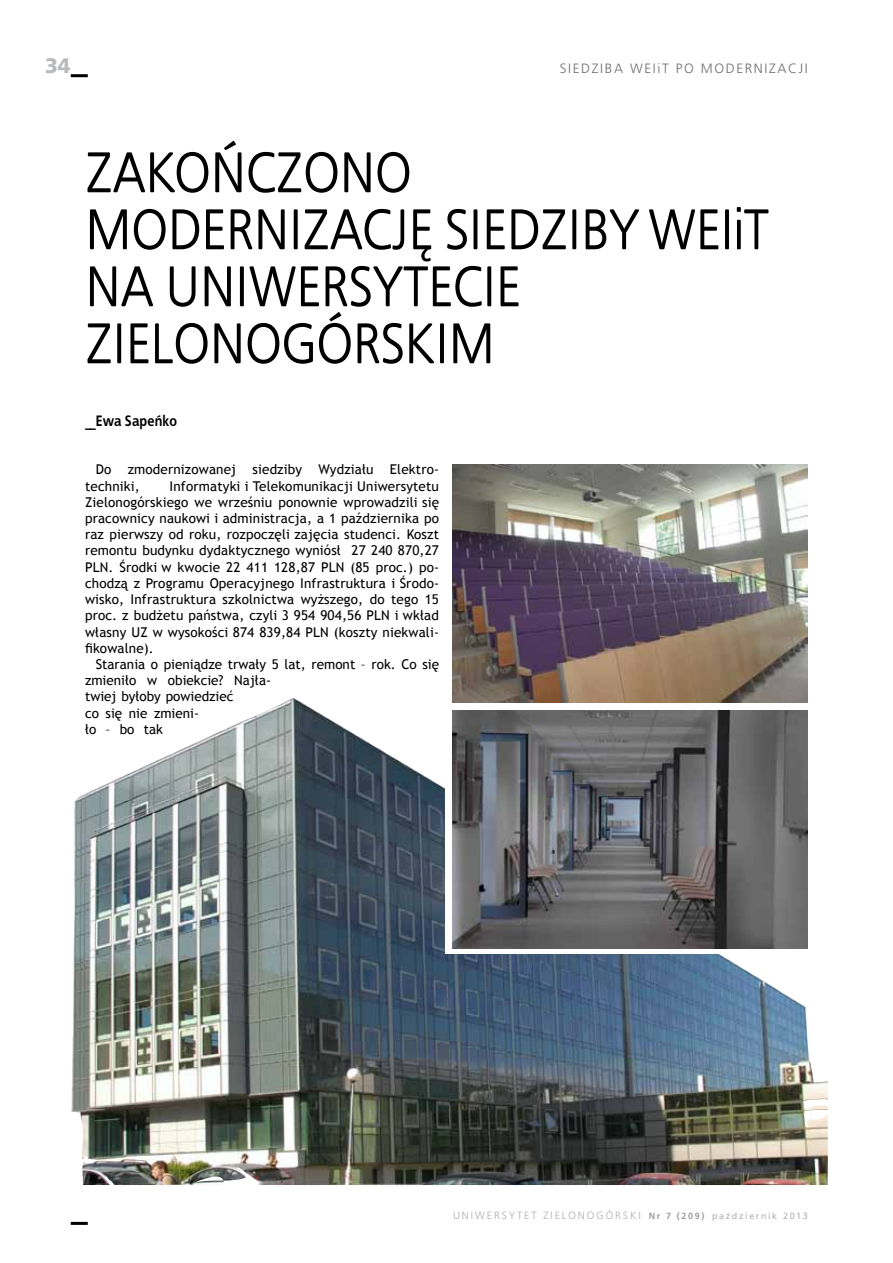
<style>
.page{position:relative;width:893px;height:1263px;background:#fff}
.page>*{position:absolute;margin:0;border:0;box-sizing:border-box;transform-origin:0 0}
.t1{font:57px/57px "EFN Bureau OT";color:#000}
.t2{font:900 21px "Frutiger LT Pro";color:#b8babc}
.t3{font:700 15px "EFN Bureau OT";letter-spacing:.01em;color:#000}
.t4{font:13.5px/16.2px "Trebuchet MS";color:#000}
.t5{font:300 13.5px "Frutiger LT Pro";letter-spacing:.12em;color:#6d6e71}
.t6{font:300 10.5px "Frutiger LT Pro";letter-spacing:.18em;color:#acaeb1}
.s1{font-weight:700;font-size:9px;color:#9d9fa2}
.s2{font-weight:400;font-size:9px;color:#aeb0b2}
</style>
<div class="page">
<hr style="left:71px;top:74px;width:17px;height:3px;background:#000">
<hr style="left:71px;top:1222px;width:17px;height:3px;background:#000">
<img style="left:71px;top:697px;width:757px;height:488px">
<div style="left:445px;top:710px;width:391px;height:244px;background:#fff"></div>
<img style="left:453px;top:465px;width:355px;height:238px">
<img style="left:453px;top:710px;width:355px;height:238px">
<h2 class="t2" style="left:45px;top:53px;width:27px">34</h2>
<p class="t5" style="left:560px;top:60px;width:80px">SIEDZI BA WEI</p>
<p class="t5" style="left:657px;top:60px;width:88px">IT PO MODERNIZ</p>
<p class="t5" style="left:778px;top:60px;width:30px">ACJI</p>
<h1 class="t1" style="left:85px;top:145px;width:685px">ZAKOŃCZONO<br>MODERNIZACJĘ SIEDZIBY WEIIT<br>NA UNIWERSYTECIE<br>ZIELONOGÓRSKIM</h1>
<p class="t3" style="left:85px;top:411px;width:94px">__ Ewa Sapeńko</p>
<p class="t4" style="left:85px;top:462px;width:355px;text-indent:11px">Do zmodernizowanej siedziby Wydziału Elektro&shy;techniki,</p>
<p class="t4" style="left:85px;top:478px;width:355px;text-align:justify;text-indent:84px">Informatyki i Telekomunikacji Uniwersytetu Zielonogórskiego we wrześniu ponownie wprowadzili się pracownicy naukowi i administracja, a 1 października po raz pierwszy od roku, rozpoczęli zajęcia studenci. Koszt remontu budynku dydaktycznego wyniósł 27 240 870,27<br>PLN. Środki w kwocie 22 411 128,87 PLN (85 proc.) po&shy;chodzą z Programu Operacyjnego Infrastruktura i Środo&shy;wisko, Infrastruktura szkolnictwa wyższego, do tego 15 proc. z budżetu państwa, czyli 3 954 904,56 PLN i wkład własny UZ w wysokości 874 839,84 PLN (koszty niekwali&shy;fikowalne).</p>
<p class="t4" style="left:85px;top:656px;width:356px;text-indent:11px">Starania o pieniądze trwały 5 lat, remont – rok. Co się zmieniło w obiekcie? Najła-<br>twiej byłoby powiedzieć<br>co się nie zmieni-<br>ło – bo tak</p>
<p class="t6" style="left:453px;top:1209px;width:356px">UNIWERSYTET ZIELONOGÓRSKI <span class="s1">Nr 7 (209)</span> <span class="s2">październik 2013</span></p>
</div>
